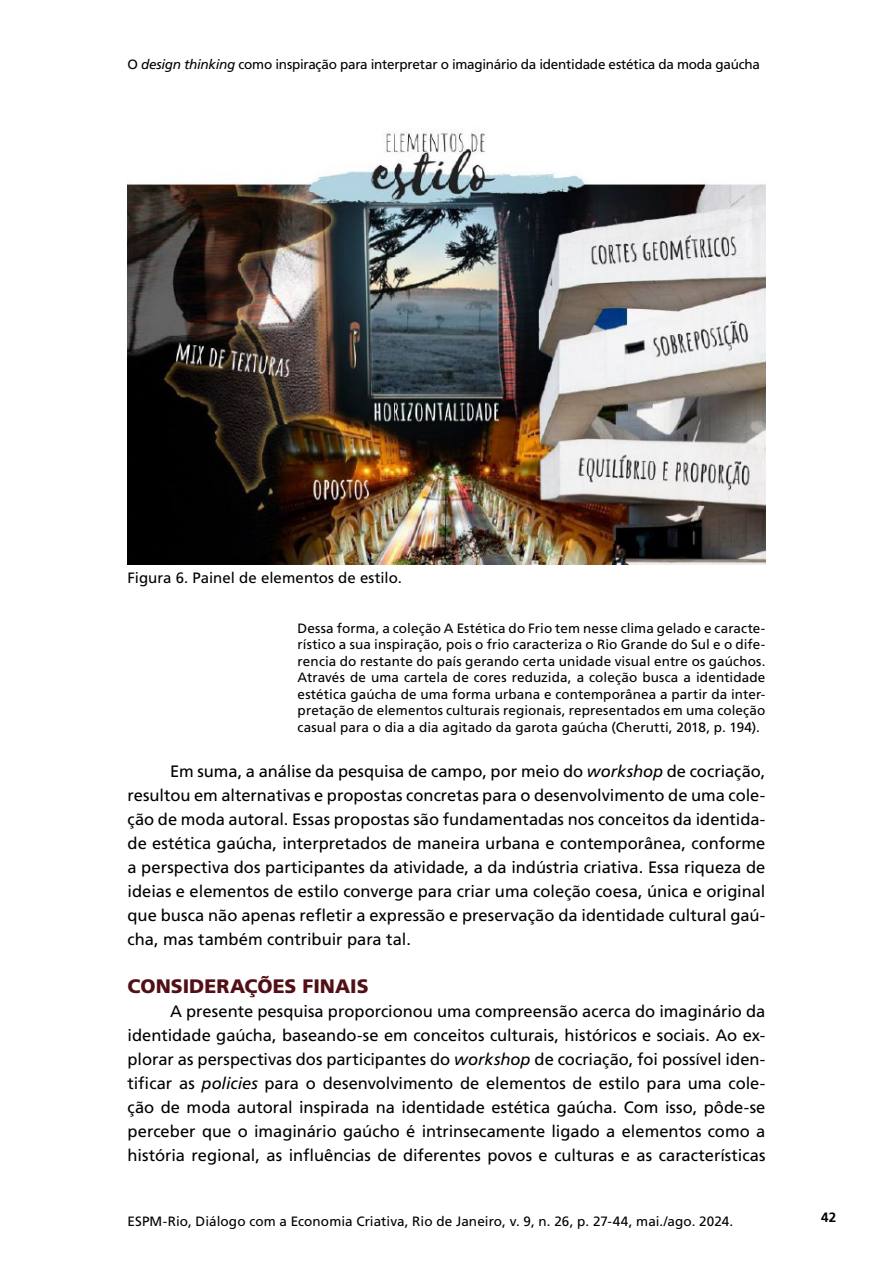
<style>
.page{position:relative;width:893px;height:1263px;background:#fff}
.page>*{position:absolute;margin:0;border:0;box-sizing:border-box;transform-origin:0 0}
.t1{font:900 19.5px "Frutiger LT Std";color:#520f16}
.t2{font:16.5px/24px "Frutiger LT Std";letter-spacing:-.005em;color:#000;text-align:justify}
.t3{font:15px "Frutiger LT Std";color:#000}
.t4{font:13.5px/16.5px "Frutiger LT Std";color:#000;text-align:justify}
.t5{font:13.5px "Frutiger LT Std";letter-spacing:-.02em;color:#000}
.t6{font:700 13.5px "Frutiger LT Std";color:#000}
.s1{font-style:italic}
</style>
<div class="page">
<img style="left:128px;top:132px;width:637px;height:433px">
<p class="t5" style="left:128px;top:56px;width:634px">O <span class="s1">design thinking</span> como inspiração para interpretar o imaginário da identidade estética da moda gaúcha</p>
<p class="t3" style="left:128px;top:568px;width:276px">Figura 6. Painel de elementos de estilo.</p>
<p class="t4" style="left:298px;top:620px;width:469px">Dessa forma, a coleção A Estética do Frio tem nesse clima gelado e caracte&shy;rístico a sua inspiração, pois o frio caracteriza o Rio Grande do Sul e o dife&shy;rencia do restante do país gerando certa unidade visual entre os gaúchos.<br>Através de uma cartela de cores reduzida, a coleção busca a identidade estética gaúcha de uma forma urbana e contemporânea a partir da inter&shy;pretação de elementos culturais regionais, representados em uma coleção casual para o dia a dia agitado da garota gaúcha (Cherutti, 2018, p. 194).</p>
<p class="t2" style="left:128px;top:759px;width:639px;text-indent:43px">Em suma, a análise da pesquisa de campo, por meio do <span class="s1">workshop</span> de cocriação, resultou em alternativas e propostas concretas para o desenvolvimento de uma cole&shy;ção de moda autoral. Essas propostas são fundamentadas nos conceitos da identida&shy;de estética gaúcha, interpretados de maneira urbana e contemporânea, conforme a perspectiva dos participantes da atividade, a da indústria criativa. Essa riqueza de ideias e elementos de estilo converge para criar uma coleção coesa, única e original que busca não apenas refletir a expressão e preservação da identidade cultural gaú&shy;cha, mas também contribuir para tal.</p>
<p class="t1" style="left:128px;top:974px;width:243px">CONSIDERAÇÕES FINAIS</p>
<p class="t2" style="left:128px;top:999px;width:639px;text-indent:43px">A presente pesquisa proporcionou uma compreensão acerca do imaginário da identidade gaúcha, baseando-se em conceitos culturais, históricos e sociais. Ao ex&shy;plorar as perspectivas dos participantes do <span class="s1">workshop</span> de cocriação, foi possível iden&shy;tificar as <span class="s1">policies</span> para o desenvolvimento de elementos de estilo para uma cole&shy;ção de moda autoral inspirada na identidade estética gaúcha. Com isso, pôde-se perceber que o imaginário gaúcho é intrinsecamente ligado a elementos como a história regional, as influências de diferentes povos e culturas e as características</p>
<p class="t4" style="left:128px;top:1213px;width:607px">ESPM-Rio, Diálogo com a Economia Criativa, Rio de Janeiro, v. 9, n. 26, p. 27-44, mai./ago. 2024.</p>
<p class="t6" style="left:821px;top:1209px;width:17px">42</p>
</div>
